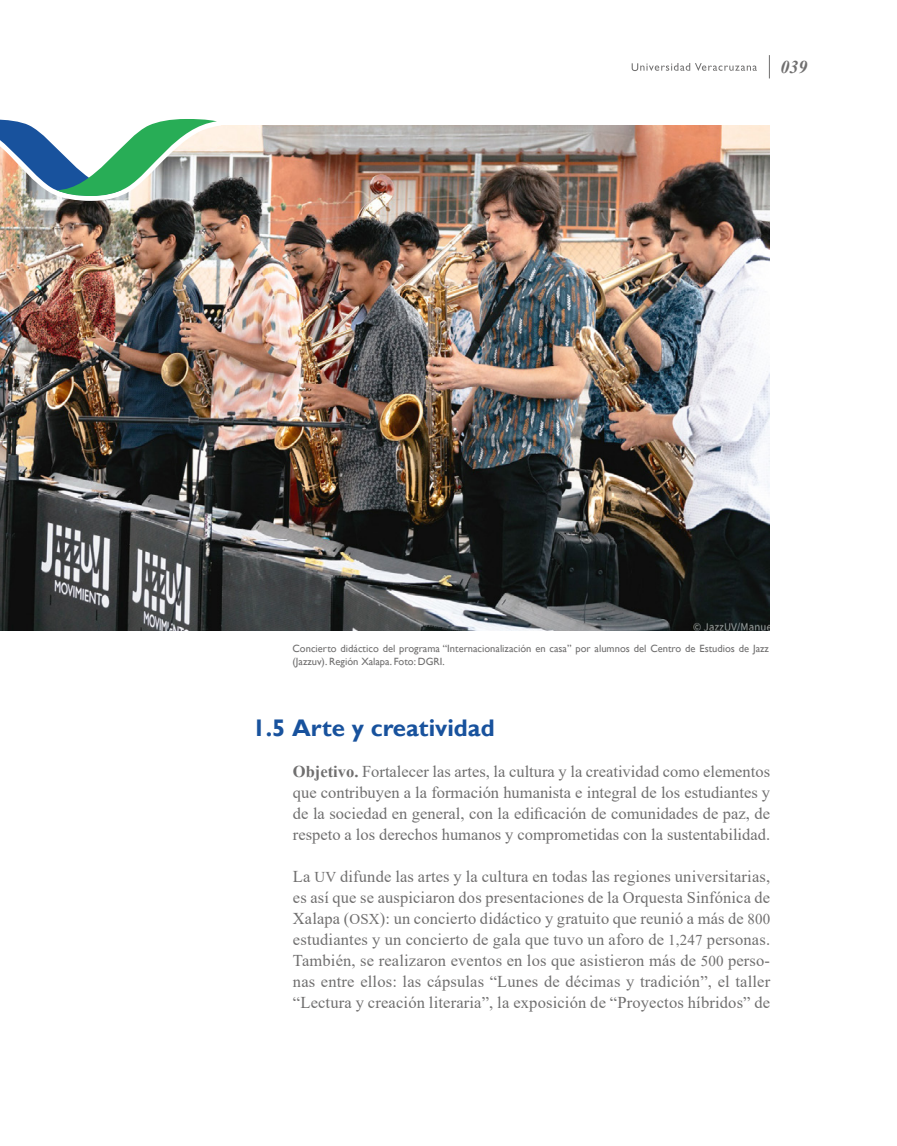
<style>
.page{position:relative;width:897px;height:1146px;background:#fff}
.page>*{position:absolute;margin:0;border:0;box-sizing:border-box;transform-origin:0 0}
.Título_del_PE{font:700 24px "Gill Sans";color:#18529d}
.t1{font:italic 700 18px "Times New Roman";color:#706f6f}
.t2{font:16.5px/21px "Times New Roman";letter-spacing:.005em;color:#706f6f;text-align:justify}
.t3{font:10.5px/13.5px "Gill Sans";color:#706f6f}
.s1{font-weight:700}
.s2{font-size:15px}
</style>
<div class="page">
<svg style="left:769px;top:55px;width:1px;height:23px"></svg>
<svg style="left:631px;top:63px;width:126px;height:8px"></svg>
<img style="left:0;top:125px;width:769px;height:505px">
<svg style="left:0;top:119px;width:221px;height:82px"></svg>
<p class="t1" style="left:780px;top:54px;width:28px">039</p>
<p class="t3" style="left:292px;top:641px;width:478px">Concierto didáctico del programa “Internacionalización en casa” por alumnos del Centro de Estudios de Jazz (Jazzuv). Región Xalapa. Foto: DGRI.</p>
<p class="Título_del_PE" style="left:252px;top:713px;width:244px">1.5 Arte y creatividad</p>
<p class="t2" style="left:293px;top:760px;width:479px"><span class="s1">Objetivo.</span> Fortalecer las artes, la cultura y la creatividad como elementos que contribuyen a la formación humanista e integral de los estudiantes y de la sociedad en general, con la edificación de comunidades de paz, de respeto a los derechos humanos y comprometidas con la sustentabilidad.</p>
<p class="t2" style="left:293px;top:865px;width:479px">La <span class="s2">UV</span> difunde las artes y la cultura en todas las regiones universitarias, es así que se auspiciaron dos presentaciones de la Orquesta Sinfónica de Xalapa (<span class="s2">OSX</span>): un concierto didáctico y gratuito que reunió a más de <span class="s2">800 </span>estudiantes y un concierto de gala que tuvo un aforo de <span class="s2">1,247</span> personas.<br>También, se realizaron eventos en los que asistieron más de <span class="s2">500</span> perso&shy;nas entre ellos: las cápsulas “Lunes de décimas y tradición”, el taller “Lectura y creación literaria”, la exposición de “Proyectos híbridos” de</p>
</div>
